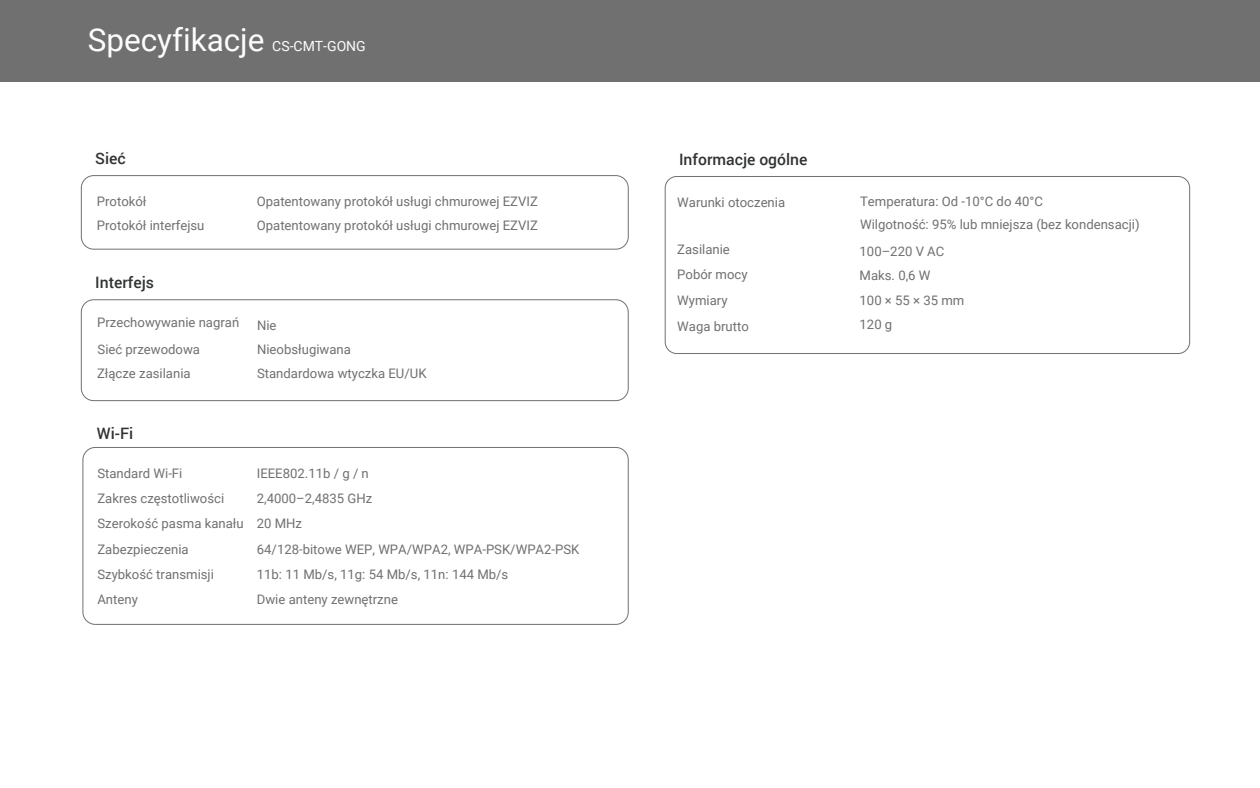
<style>
.page{position:relative;width:1260px;height:788px;background:#fff}
.page>*{position:absolute;margin:0;border:0;box-sizing:border-box;transform-origin:0 0}
.t1{font:31.5px "Roboto";color:#fcfdfd}
.t2{font:500 15.75px "Roboto";color:#313333}
.t3{font:14px "Roboto";color:#fcfdfd}
.t4{font:13.12px/25.3px "Roboto";color:#717071}
</style>
<div class="page">
<div style="left:1px;top:0;width:1259px;height:82px;background:#717071"></div>
<div style="left:81px;top:299px;width:548px;height:102px;border:1px solid #717071;border-radius:12px"></div>
<div style="left:81px;top:175px;width:548px;height:74px;border:1px solid #717071;border-radius:12px"></div>
<div style="left:665px;top:176px;width:525px;height:178px;border:1px solid #717071;border-radius:12px"></div>
<div style="left:82px;top:447px;width:547px;height:177px;border:1px solid #717071;border-radius:12px"></div>
<h1 class="t1" style="left:88px;top:18px;width:178px">Specyfikacje</h1>
<p class="t3" style="left:272px;top:37px;width:95px">CS-CMT-GONG</p>
<p class="t2" style="left:95px;top:147px;width:32px">Sieć</p>
<p class="t2" style="left:679px;top:148px;width:130px">Informacje ogólne</p>
<p class="t4" style="left:97px;top:188px;width:109px;line-height:24.5px">Protokół<br>Protokół interfejsu</p>
<p class="t4" style="left:257px;top:189px;width:283px;line-height:24px">Opatentowany protokół usługi chmurowej EZVIZ<br>Opatentowany protokół usługi chmurowej EZVIZ</p>
<p class="t2" style="left:95px;top:271px;width:60px">Interfejs</p>
<p class="t4" style="left:97px;top:309px;width:144px">Przechowywanie nagrań</p>
<p class="t4" style="left:257px;top:312px;width:171px;line-height:24.2px">Nie<br>Nieobsługiwana<br>Standardowa wtyczka EU/UK</p>
<p class="t4" style="left:97px;top:337px;width:105px;line-height:24.1px">Sieć przewodowa<br>Złącze zasilania</p>
<p class="t2" style="left:97px;top:422px;width:38px">Wi-Fi</p>
<p class="t4" style="left:97px;top:460px;width:86px">Standard Wi-Fi</p>
<p class="t4" style="left:257px;top:460px;width:114px">IEEE802.11b / g / n</p>
<p class="t4" style="left:97px;top:485px;width:148px">Zakres częstotliwości<br>Szerokość pasma kanału<br>Zabezpieczenia<br>Szybkość transmisji<br>Anteny</p>
<p class="t4" style="left:257px;top:485px;width:117px">2,4000–2,4835 GHz</p>
<p class="t4" style="left:257px;top:510px;width:47px">20 MHz</p>
<p class="t4" style="left:257px;top:535px;width:324px">64/128-bitowe WEP, WPA/WPA2, WPA-PSK/WPA2-PSK</p>
<p class="t4" style="left:257px;top:561px;width:253px">11b: 11 Mb/s, 11g: 54 Mb/s, 11n: 144 Mb/s</p>
<p class="t4" style="left:257px;top:586px;width:143px">Dwie anteny zewnętrzne</p>
<p class="t4" style="left:677px;top:189px;width:109px">Warunki otoczenia</p>
<p class="t4" style="left:677px;top:236px;width:54px">Zasilanie</p>
<p class="t4" style="left:677px;top:261px;width:72px">Pobór mocy</p>
<p class="t4" style="left:677px;top:287px;width:52px">Wymiary</p>
<p class="t4" style="left:677px;top:313px;width:73px">Waga brutto</p>
<p class="t4" style="left:860px;top:190px;width:281px;line-height:22.8px">Temperatura: Od -10°C do 40°C<br>Wilgotność: 95% lub mniejsza (bez kondensacji)</p>
<p class="t4" style="left:860px;top:238px;width:86px">100–220 V AC</p>
<p class="t4" style="left:860px;top:262px;width:72px">Maks. 0,6 W</p>
<p class="t4" style="left:860px;top:287px;width:106px">100 × 55 × 35 mm</p>
<p class="t4" style="left:860px;top:311px;width:34px">120 g</p>
</div>
